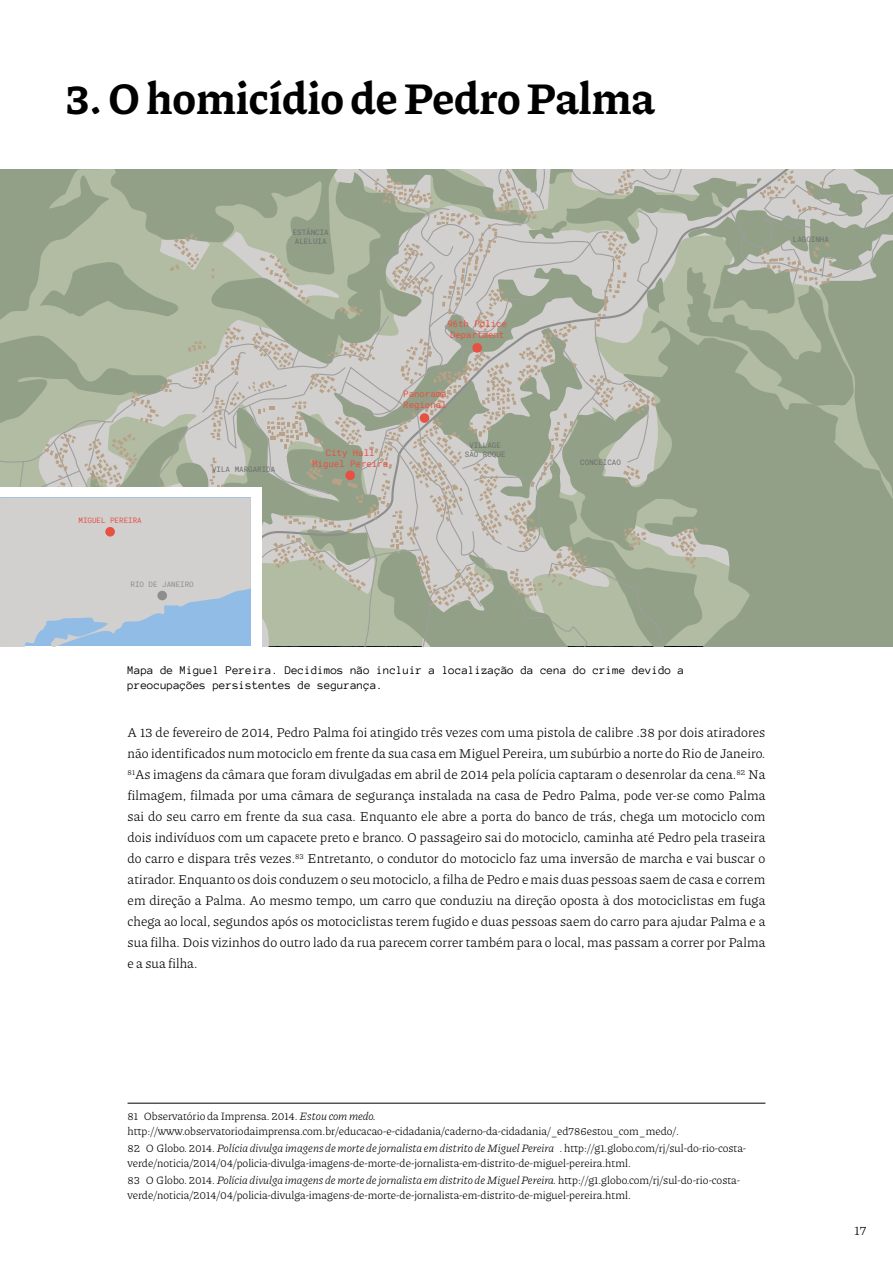
<style>
.page{position:relative;width:893px;height:1263px;background:#fff}
.page>*{position:absolute;margin:0;border:0;box-sizing:border-box;transform-origin:0 0}
.t1{font:700 45px "Piazzolla 28 pt";color:#000}
.t2{font:300 13.5px/21px "Piazzolla 28 pt";letter-spacing:.005em;color:#000;text-align:justify}
.t3{font:12px/15px "Anonymous Pro";color:#000}
.t4{font:300 11.25px/15px "Piazzolla 28 pt";color:#000}
.t5{font:9px/10.8px "Roboto Mono";color:#e85042;text-align:center}
.t6{font:7.5px/9px "Roboto Mono";color:#6d6d6d;text-align:center}
.t7{font:7.5px "Roboto Mono";color:#e85042}
.t8{font:7.5px "Roboto Mono";color:#8e8e8e}
.s1{font-style:italic}
</style>
<div class="page">
<hr style="left:128px;top:1103px;width:637px;height:1px;background:#000">
<svg style="left:0;top:169px;width:893px;height:478px;background:#adb5a5"></svg>
<div style="left:472px;top:343px;width:10px;height:10px;background:#e85042;border-radius:50%"></div>
<div style="left:420px;top:413px;width:9px;height:10px;background:#e85042;border-radius:50%"></div>
<div style="left:345px;top:470px;width:10px;height:10px;background:#e85042;border-radius:50%"></div>
<div style="left:157px;top:591px;width:10px;height:9px;background:#8e8e8e;border-radius:50%"></div>
<div style="left:105px;top:527px;width:10px;height:9px;background:#e85042;border-radius:50%"></div>
<h1 class="t1" style="left:65px;top:72px;width:592px">3. O homicídio de Pedro Palma</h1>
<p class="t6" style="left:293px;top:227px;width:38px">ESTÂNCIA<br>ALELUIA</p>
<p class="t7" style="left:78px;top:515px;width:65px">MIGUEL PEREIRA</p>
<p class="t6" style="left:212px;top:464px;width:65px">VILA MARGARIDA</p>
<p class="t8" style="left:131px;top:579px;width:65px">RIO DE JANEIRO</p>
<p class="t5" style="left:447px;top:318px;width:61px">96th Police<br>Department</p>
<p class="t5" style="left:312px;top:447px;width:77px">City Hall<br>Miguel Pereira</p>
<p class="t5" style="left:403px;top:388px;width:45px;text-align:left">Panorama<br>Regional</p>
<p class="t6" style="left:465px;top:441px;width:42px">VILLAGE<br>SĀO ROQUE</p>
<p class="t6" style="left:580px;top:458px;width:42px">CONCEICAO</p>
<p class="t6" style="left:793px;top:235px;width:38px">LAGOINHA</p>
<p class="t3" style="left:128px;top:662px;width:558px">Mapa de Miguel Pereira. Decidimos não incluir a localização da cena do crime devido a preocupações persistentes de segurança.</p>
<p class="t2" style="left:128px;top:722px;width:639px">A 13 de fevereiro de 2014, Pedro Palma foi atingido três vezes com uma pistola de calibre .38 por dois atiradores não identificados num motociclo em frente da sua casa em Miguel Pereira, um subúrbio a norte do Rio de Janeiro.<br><sup>81</sup>As imagens da câmara que foram divulgadas em abril de 2014 pela polícia captaram o desenrolar da cena.<sup>82</sup> Na filmagem, filmada por uma câmara de segurança instalada na casa de Pedro Palma, pode ver-se como Palma sai do seu carro em frente da sua casa. Enquanto ele abre a porta do banco de trás, chega um motociclo com dois indivíduos com um capacete preto e branco. O passageiro sai do motociclo, caminha até Pedro pela traseira do carro e dispara três vezes.<sup>83</sup> Entretanto, o condutor do motociclo faz uma inversão de marcha e vai buscar o atirador. Enquanto os dois conduzem o seu motociclo, a filha de Pedro e mais duas pessoas saem de casa e correm em direção a Palma. Ao mesmo tempo, um carro que conduziu na direção oposta à dos motociclistas em fuga chega ao local, segundos após os motociclistas terem fugido e duas pessoas saem do carro para ajudar Palma e a sua filha. Dois vizinhos do outro lado da rua parecem correr também para o local, mas passam a correr por Palma e a sua filha.</p>
<p class="t4" style="left:128px;top:1108px;width:553px">81 Observatório da Imprensa. 2014. <span class="s1">Estou com medo. </span>http://www.observatoriodaimprensa.com.br/educacao-e-cidadania/caderno-da-cidadania/_ed786estou_com_medo/.</p>
<p class="t4" style="left:128px;top:1140px;width:620px">82 O Globo. 2014. <span class="s1">Polícia divulga imagens de morte de jornalista em distrito de Miguel Pereira</span> . http://g1.globo.com/rj/sul-do-rio-costa&shy;verde/noticia/2014/04/policia-divulga-imagens-de-morte-de-jornalista-em-distrito-de-miguel-pereira.html.</p>
<p class="t4" style="left:128px;top:1172px;width:614px">83 O Globo. 2014. <span class="s1">Polícia divulga imagens de morte de jornalista em distrito de Miguel Pereira.</span> http://g1.globo.com/rj/sul-do-rio-costa&shy;verde/noticia/2014/04/policia-divulga-imagens-de-morte-de-jornalista-em-distrito-de-miguel-pereira.html.</p>
<p class="t2" style="left:854px;top:1220px;width:13px">17</p>
</div>
